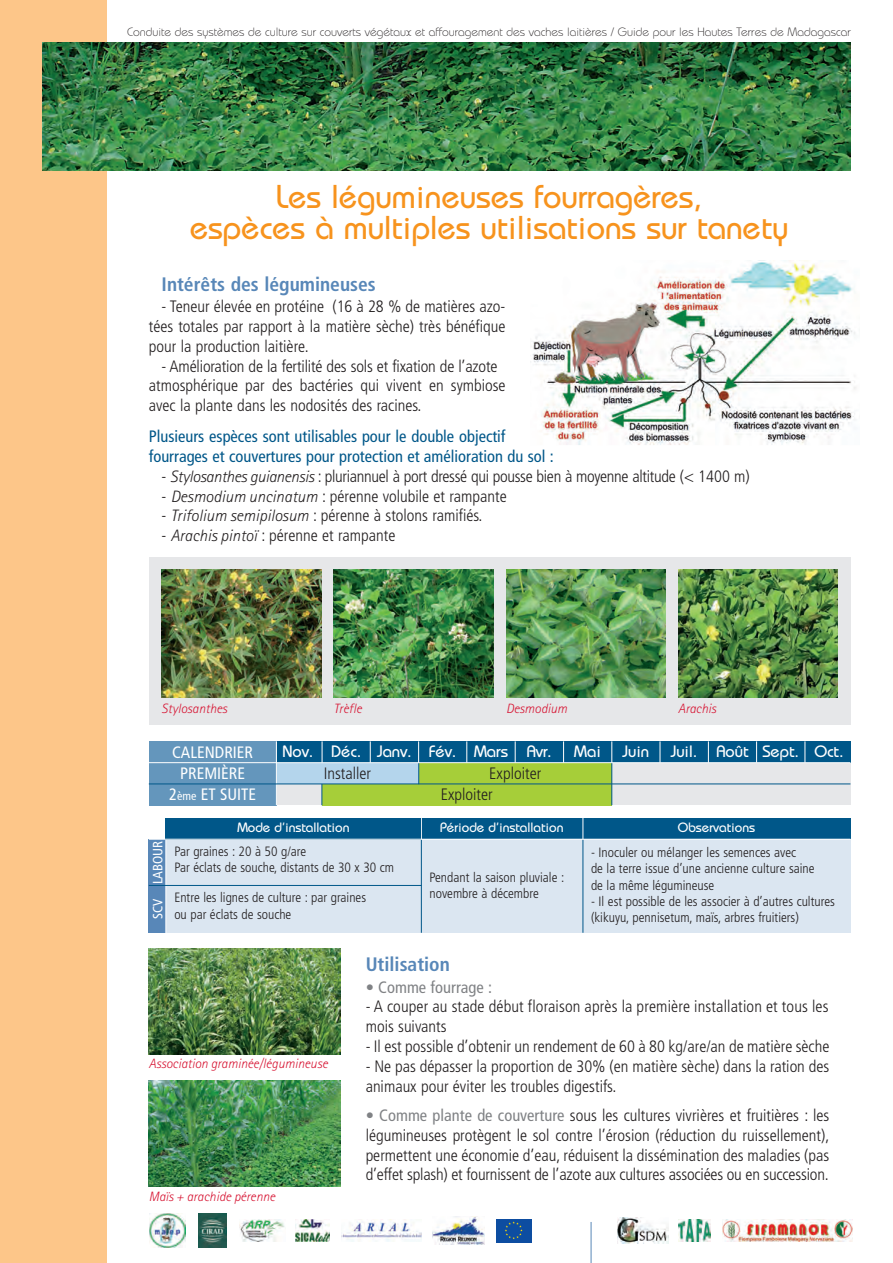
<style>
.page{position:relative;width:893px;height:1263px;background:#fff}
.page>*{position:absolute;margin:0;border:0;box-sizing:border-box;transform-origin:0 0}
.t1{font:500 33px/31.5px "Bauhaus";color:#f7931d;text-align:center}
.t2{font:700 condensed 19.5px "Frutiger";color:#5887b8}
.t3{font:300 condensed 16.5px/19.8px "Frutiger";color:#231f20}
.t4{font:condensed 16.5px/19.8px "Frutiger";color:#005789}
.t5{font:300 condensed 16.5px "Frutiger";letter-spacing:-.02em;color:#231f20}
.t6{font:500 16.5px "Bauhaus";color:#fff}
.t7{font:condensed 16.5px/21.3px "Frutiger";color:#fff;text-align:center}
.t8{font:condensed 16.5px "Frutiger";color:#808285}
.t9{font:300 condensed 13.5px/16.2px "Frutiger";color:#231f20}
.t10{font:italic 300 13.5px "Rotis Sans Serif";color:#d71634}
.t11{font:500 13.5px "Bauhaus";color:#fff}
.t12{font:condensed 13.5px "Frutiger";color:#fff}
.t13{font:300 12px "Bauhaus";color:#231f20}
.s1{font-family:"Rotis Sans Serif";font-style:italic;font-stretch:normal}
.s2{font-size:12px}
.s3{font-weight:400;color:#808285}
</style>
<div class="page">
<div style="left:149px;top:557px;width:701px;height:168px;background:#e6e7e9"></div>
<img style="left:162px;top:570px;width:159px;height:127px">
<img style="left:334px;top:570px;width:159px;height:127px">
<img style="left:506px;top:570px;width:159px;height:127px">
<img style="left:678px;top:570px;width:160px;height:127px">
<div style="left:0;top:0;width:106px;height:1263px;background:#fdc689"></div>
<img style="left:43px;top:43px;width:807px;height:127px">
<img style="left:531px;top:260px;width:325px;height:185px">
<img style="left:150px;top:1213px;width:36px;height:34px">
<img style="left:199px;top:1213px;width:28px;height:34px">
<img style="left:296px;top:1219px;width:33px;height:23px">
<img style="left:432px;top:1216px;width:52px;height:28px">
<div style="left:496px;top:1219px;width:35px;height:23px;background:#0d4da1"></div>
<svg style="left:505px;top:1221px;width:18px;height:18px"></svg>
<svg style="left:725px;top:1219px;width:128px;height:23px"></svg>
<img style="left:722px;top:1220px;width:131px;height:21px">
<svg style="left:617px;top:1217px;width:51px;height:27px"></svg>
<img style="left:617px;top:1218px;width:51px;height:25px">
<img style="left:341px;top:1220px;width:81px;height:21px">
<img style="left:239px;top:1219px;width:46px;height:23px">
<img style="left:679px;top:1220px;width:31px;height:21px">
<hr style="left:591px;top:1222px;width:1px;height:41px;background:#5887b8">
<div style="left:149px;top:763px;width:701px;height:42px;background:#e6e7e9"></div>
<div style="left:419px;top:763px;width:193px;height:21px;background:#a6ce39"></div>
<div style="left:322px;top:784px;width:290px;height:21px;background:#a6ce39"></div>
<div style="left:276px;top:763px;width:142px;height:21px;background:#b4d5ec"></div>
<svg style="left:322px;top:784px;width:1px;height:21px"></svg>
<hr style="left:612px;top:763px;width:1px;height:42px;background:#005789">
<div style="left:276px;top:741px;width:574px;height:22px;background:#005789"></div>
<div style="left:149px;top:741px;width:127px;height:22px;background:#6496bc"></div>
<div style="left:149px;top:763px;width:127px;height:21px;background:#6496bc"></div>
<div style="left:149px;top:784px;width:127px;height:21px;background:#6496bc"></div>
<svg style="left:322px;top:741px;width:1px;height:21px"></svg>
<svg style="left:370px;top:741px;width:1px;height:21px"></svg>
<svg style="left:418px;top:741px;width:1px;height:42px"></svg>
<svg style="left:466px;top:741px;width:1px;height:21px"></svg>
<svg style="left:515px;top:741px;width:1px;height:21px"></svg>
<svg style="left:563px;top:741px;width:1px;height:21px"></svg>
<svg style="left:611px;top:741px;width:1px;height:21px"></svg>
<svg style="left:660px;top:741px;width:1px;height:21px"></svg>
<svg style="left:708px;top:741px;width:1px;height:21px"></svg>
<svg style="left:756px;top:741px;width:1px;height:21px"></svg>
<svg style="left:805px;top:741px;width:1px;height:21px"></svg>
<hr style="left:276px;top:741px;width:1px;height:64px;background:#fff">
<hr style="left:149px;top:783px;width:701px;height:1px;background:#005789">
<hr style="left:149px;top:762px;width:701px;height:1px;background:#fff">
<div style="left:421px;top:818px;width:162px;height:21px;background:#005789"></div>
<div style="left:583px;top:818px;width:267px;height:21px;background:#005789"></div>
<div style="left:149px;top:839px;width:701px;height:94px;background:#dbe6f1"></div>
<div style="left:149px;top:839px;width:17px;height:46px;background:#5887b8"></div>
<div style="left:149px;top:885px;width:17px;height:48px;background:#5887b8"></div>
<hr style="left:165px;top:839px;width:1px;height:94px;background:#fff">
<hr style="left:583px;top:839px;width:1px;height:94px;background:#005789">
<svg style="left:583px;top:818px;width:1px;height:21px"></svg>
<hr style="left:421px;top:839px;width:1px;height:94px;background:#005789">
<svg style="left:421px;top:818px;width:1px;height:21px"></svg>
<div style="left:166px;top:818px;width:255px;height:21px;background:#005789"></div>
<hr style="left:149px;top:839px;width:701px;height:1px;background:#fff">
<hr style="left:149px;top:885px;width:272px;height:1px;background:#005789">
<img style="left:149px;top:948px;width:191px;height:106px">
<img style="left:149px;top:1080px;width:191px;height:106px">
<p class="t13" style="left:127px;top:28px;width:725px">Conduite des systèmes de culture sur couverts végétaux et affouragement des vaches laitières / Guide pour les Hautes Terres de Madagascar</p>
<h1 class="t1" style="left:190px;top:184px;width:600px">Les légumineuses fourragères,<br>espèces à multiples utilisations sur tanety</h1>
<p class="t2" style="left:162px;top:276px;width:216px">Intérêts des légumineuses</p>
<p class="t3" style="left:149px;top:298px;width:358px;text-align:justify;text-indent:13px">- Teneur élevée en protéine (16 à 28 % de matières azo&shy;tées totales par rapport à la matière sèche) très bénéfique pour la production laitière.</p>
<p class="t3" style="left:149px;top:357px;width:358px;text-indent:13px">- Amélioration de la fertilité des sols et fixation de l’azote atmosphérique par des bactéries qui vivent en symbiose avec la plante dans les nodosités des racines.</p>
<p class="t4" style="left:149px;top:428px;width:406px">Plusieurs espèces sont utilisables pour le double objectif fourrages et couvertures pour protection et amélioration du sol :</p>
<p class="t5" style="left:162px;top:469px;width:590px">- <span class="s1">Stylosanthes guianensis</span> : pluriannuel à port dressé qui pousse bien à moyenne altitude (&lt; 1400 m)</p>
<p class="t3" style="left:162px;top:487px;width:347px">- <span class="s1">Desmodium uncinatum</span> : pérenne volubile et rampante</p>
<p class="t3" style="left:162px;top:507px;width:322px">- <span class="s1">Trifolium semipilosum</span> : pérenne à stolons ramifiés.</p>
<p class="t3" style="left:162px;top:527px;width:235px">- <span class="s1">Arachis pintoï</span> : pérenne et rampante</p>
<p class="t10" style="left:162px;top:703px;width:67px">Stylosanthes</p>
<p class="t10" style="left:334px;top:703px;width:29px">Trèfle</p>
<p class="t10" style="left:506px;top:703px;width:63px">Desmodium</p>
<p class="t10" style="left:678px;top:703px;width:39px">Arachis</p>
<p class="t7" style="left:172px;top:743px;width:83px">CALENDRIER</p>
<p class="t6" style="left:283px;top:746px;width:271px">Nov. Déc. Janv. Fév. Mars Avr.</p>
<p class="t6" style="left:574px;top:746px;width:28px">Mai</p>
<p class="t6" style="left:623px;top:746px;width:28px">Juin</p>
<p class="t6" style="left:671px;top:746px;width:174px">Juil. Août Sept. Oct.</p>
<p class="t7" style="left:169px;top:764px;width:88px">PREMIÈRE<br>2<span class="s2">ème</span> ET SUITE</p>
<p class="t11" style="left:440px;top:822px;width:125px">Période d’installation</p>
<p class="t11" style="left:678px;top:822px;width:79px">Observations</p>
<p class="t3" style="left:324px;top:765px;width:49px">Installer</p>
<p class="t3" style="left:441px;top:764px;width:102px;line-height:21px;text-indent:48px">Exploiter<br>Exploiter</p>
<p class="t11" style="left:237px;top:822px;width:114px">Mode d’installation</p>
<p class="t12" style="left:152px;top:884px;width:45px;rotate:-90deg">LABOUR</p>
<p class="t9" style="left:174px;top:844px;width:221px">Par graines : 20 à 50 g/are<br>Par éclats de souche, distants de 30 x 30 cm</p>
<p class="t9" style="left:174px;top:891px;width:193px">Entre les lignes de culture : par graines ou par éclats de souche</p>
<p class="t12" style="left:152px;top:919px;width:22px;rotate:-90deg">SCV</p>
<p class="t9" style="left:429px;top:870px;width:136px">Pendant la saison pluviale : novembre à décembre</p>
<p class="t9" style="left:591px;top:845px;width:225px">- Inoculer ou mélanger les semences avec<br>de la terre issue d’une ancienne culture saine de la même légumineuse</p>
<p class="t9" style="left:591px;top:894px;width:245px">- Il est possible de les associer à d’autres cultures (kikuyu, pennisetum, maïs, arbres fruitiers)</p>
<p class="t10" style="left:149px;top:1059px;width:180px">Association graminée/légumineuse</p>
<p class="t10" style="left:149px;top:1191px;width:128px">Maïs + arachide pérenne</p>
<p class="t2" style="left:366px;top:957px;width:86px">Utilisation</p>
<p class="t8" style="left:366px;top:980px;width:128px">• Comme fourrage :</p>
<p class="t3" style="left:366px;top:998px;width:464px">- A couper au stade début floraison après la première installation et tous les mois suivants</p>
<p class="t3" style="left:366px;top:1038px;width:465px">- Il est possible d’obtenir un rendement de 60 à 80 kg/are/an de matière sèche</p>
<p class="t3" style="left:366px;top:1057px;width:465px">- Ne pas dépasser la proportion de 30% (en matière sèche) dans la ration des animaux pour éviter les troubles digestifs.</p>
<p class="t3" style="left:366px;top:1107px;width:465px;text-align:justify"><span class="s3">• Comme plante de couverture</span> sous les cultures vivrières et fruitières : les légumineuses protègent le sol contre l’érosion (réduction du ruissellement), permettent une économie d’eau, réduisent la dissémination des maladies (pas d’effet splash) et fournissent de l’azote aux cultures associées ou en succession.</p>
</div>
